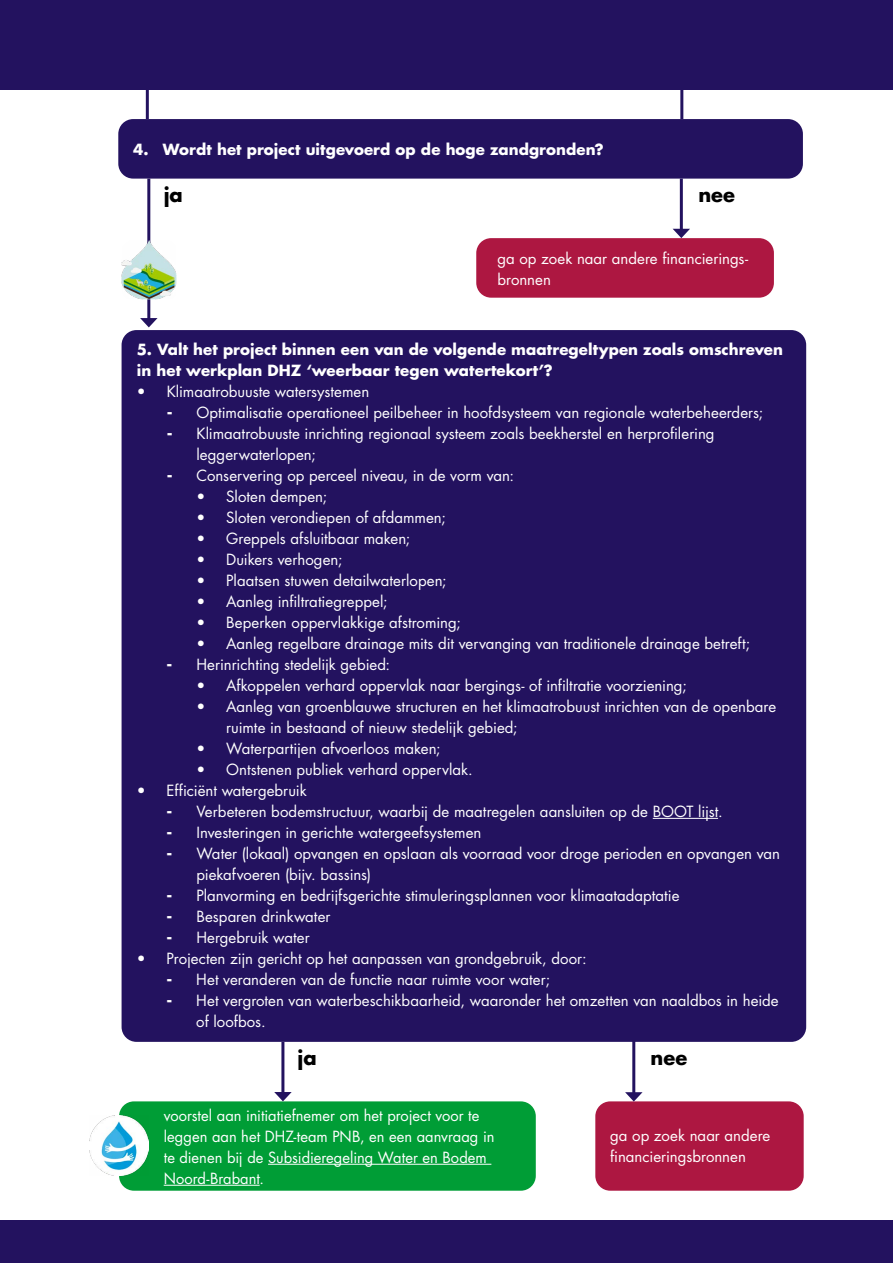
<style>
.page{position:relative;width:893px;height:1263px;background:#fff}
.page>*{position:absolute;margin:0;border:0;box-sizing:border-box;transform-origin:0 0}
.t1{font:700 19.5px "Futura Std";letter-spacing:-.005em;color:#000}
.t2{font:15px/21px "Futura Std";color:#fff}
.t3{font:700 15px/21px "Futura Std";letter-spacing:.005em;color:#fff}
.s1{font-weight:700}
</style>
<div class="page">
<div style="left:119px;top:1101px;width:417px;height:90px;background:#009d36;border-radius:15px"></div>
<div style="left:122px;top:330px;width:684px;height:712px;background:#23125f;border-radius:15px"></div>
<div style="left:0;top:0;width:893px;height:89px;background:#23125f"></div>
<div style="left:0;top:1220px;width:893px;height:43px;background:#23125f"></div>
<hr style="left:680px;top:89px;width:3px;height:30px;background:#23125f">
<hr style="left:146px;top:89px;width:3px;height:30px;background:#23125f">
<div style="left:118px;top:119px;width:685px;height:60px;background:#23125f;border-radius:15px"></div>
<div style="left:476px;top:238px;width:298px;height:60px;background:#ad1741;border-radius:15px"></div>
<hr style="left:147px;top:179px;width:3px;height:142px;background:#23125f">
<svg style="left:140px;top:318px;width:18px;height:9px"></svg>
<hr style="left:680px;top:179px;width:3px;height:52px;background:#23125f">
<svg style="left:673px;top:229px;width:17px;height:9px"></svg>
<img style="left:121px;top:240px;width:55px;height:59px">
<hr style="left:653px;top:818px;width:65px;height:1px;background:#fff">
<hr style="left:268px;top:1164px;width:223px;height:1px;background:#fff">
<hr style="left:164px;top:1185px;width:96px;height:1px;background:#fff">
<div style="left:595px;top:1101px;width:209px;height:90px;background:#ad1741;border-radius:15px"></div>
<hr style="left:281px;top:1042px;width:3px;height:53px;background:#23125f">
<svg style="left:274px;top:1092px;width:18px;height:9px"></svg>
<hr style="left:632px;top:1036px;width:3px;height:59px;background:#23125f">
<svg style="left:625px;top:1092px;width:17px;height:9px"></svg>
<img style="left:89px;top:1115px;width:60px;height:60px">
<p class="t3" style="left:133px;top:139px;width:472px">4. Wordt het project uitgevoerd op de hoge zandgronden?</p>
<h1 class="t1" style="left:164px;top:181px;width:21px">ja</h1>
<h1 class="t1" style="left:698px;top:181px;width:38px">nee</h1>
<p class="t2" style="left:497px;top:248px;width:252px">ga op zoek naar andere financierings&shy;bronnen</p>
<p class="t3" style="left:137px;top:338px;width:647px">5. Valt het project binnen een van de volgende maatregeltypen zoals omschreven in het werkplan DHZ ‘weerbaar tegen watertekort’?</p>
<p class="t2" style="left:137px;top:381px;width:234px">• Klimaatrobuuste watersystemen</p>
<p class="t2" style="left:167px;top:402px;width:598px"><span class="s1">-</span> Optimalisatie operationeel peilbeheer in hoofdsysteem van regionale waterbeheerders;</p>
<p class="t2" style="left:196px;top:423px;width:520px;text-indent:-30px"><span class="s1">-</span> Klimaatrobuuste inrichting regionaal systeem zoals beekherstel en herprofilering leggerwaterlopen;</p>
<p class="t2" style="left:167px;top:465px;width:349px"><span class="s1">-</span> Conservering op perceel niveau, in de vorm van:</p>
<p class="t2" style="left:196px;top:486px;width:132px">• Sloten dempen;</p>
<p class="t2" style="left:196px;top:507px;width:251px">• Sloten verondiepen of afdammen;</p>
<p class="t2" style="left:196px;top:528px;width:215px">• Greppels afsluitbaar maken;</p>
<p class="t2" style="left:196px;top:549px;width:147px">• Duikers verhogen;</p>
<p class="t2" style="left:196px;top:570px;width:252px">• Plaatsen stuwen detailwaterlopen;</p>
<p class="t2" style="left:196px;top:591px;width:192px">• Aanleg infiltratiegreppel;</p>
<p class="t2" style="left:196px;top:612px;width:266px">• Beperken oppervlakkige afstroming;</p>
<p class="t2" style="left:196px;top:633px;width:555px">• Aanleg regelbare drainage mits dit vervanging van traditionele drainage betreft;</p>
<p class="t2" style="left:167px;top:654px;width:225px"><span class="s1">-</span> Herinrichting stedelijk gebied:</p>
<p class="t2" style="left:196px;top:675px;width:492px">• Afkoppelen verhard oppervlak naar bergings- of infiltratie voorziening;</p>
<p class="t2" style="left:226px;top:696px;width:551px;text-indent:-30px">• Aanleg van groenblauwe structuren en het klimaatrobuust inrichten van de openbare ruimte in bestaand of nieuw stedelijk gebied;</p>
<p class="t2" style="left:196px;top:738px;width:246px">• Waterpartijen afvoerloos maken;</p>
<p class="t2" style="left:196px;top:759px;width:278px">• Ontstenen publiek verhard oppervlak.</p>
<p class="t2" style="left:137px;top:780px;width:171px">• Efficiënt watergebruik</p>
<p class="t2" style="left:167px;top:801px;width:557px"><span class="s1">-</span> Verbeteren bodemstructuur, waarbij de maatregelen aansluiten op de BOOT lijst.</p>
<p class="t2" style="left:167px;top:822px;width:316px"><span class="s1">-</span> Investeringen in gerichte watergeefsystemen</p>
<p class="t2" style="left:196px;top:843px;width:585px;text-indent:-30px"><span class="s1">-</span> Water (lokaal) opvangen en opslaan als voorraad voor droge perioden en opvangen van piekafvoeren (bijv. bassins)</p>
<p class="t2" style="left:167px;top:885px;width:514px"><span class="s1">-</span> Planvorming en bedrijfsgerichte stimuleringsplannen voor klimaatadaptatie</p>
<p class="t2" style="left:167px;top:906px;width:165px"><span class="s1">-</span> Besparen drinkwater</p>
<p class="t2" style="left:167px;top:927px;width:145px"><span class="s1">-</span> Hergebruik water</p>
<p class="t2" style="left:137px;top:948px;width:451px">• Projecten zijn gericht op het aanpassen van grondgebruik, door:</p>
<p class="t2" style="left:167px;top:969px;width:385px"><span class="s1">-</span> Het veranderen van de functie naar ruimte voor water;</p>
<p class="t2" style="left:196px;top:990px;width:584px;text-indent:-30px"><span class="s1">-</span> Het vergroten van waterbeschikbaarheid, waaronder het omzetten van naaldbos in heide of loofbos.</p>
<h1 class="t1" style="left:298px;top:1044px;width:21px">ja</h1>
<h1 class="t1" style="left:651px;top:1044px;width:38px">nee</h1>
<p class="t2" style="left:164px;top:1105px;width:332px">voorstel aan initiatiefnemer om het project voor te leggen aan het DHZ-team PNB, en een aanvraag in te dienen bij de Subsidieregeling Water en Bodem Noord-Brabant.</p>
<p class="t2" style="left:610px;top:1125px;width:162px">ga op zoek naar andere financieringsbronnen</p>
</div>
